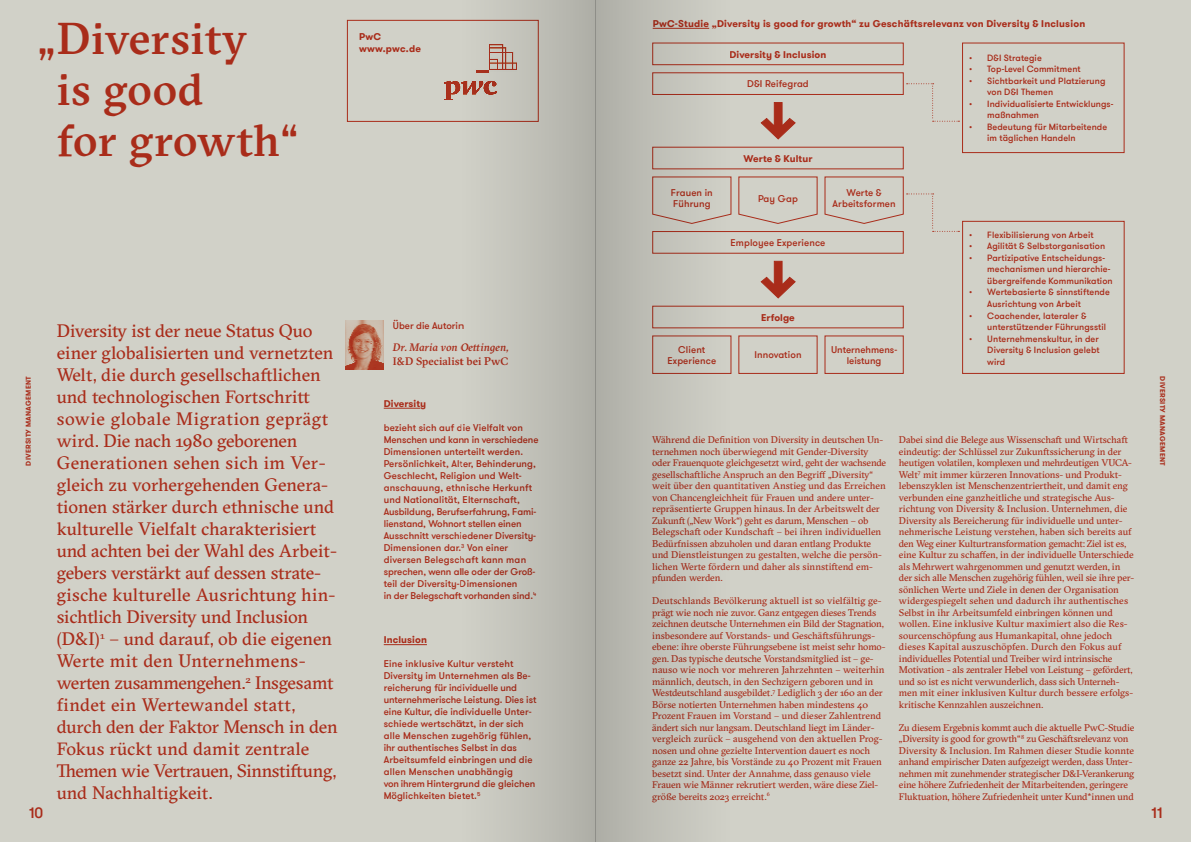
<style>
.page{position:relative;width:1191px;height:842px;background:#d1d1c8}
.page>*{position:absolute;margin:0;border:0;box-sizing:border-box;transform-origin:0 0}
.t1{font:500 45px/51px "GT Sectra";letter-spacing:.01em;color:#a92c1a}
.t2{font:18px/22px "GT Sectra";color:#a92c1a}
.t3{font:500 15px "GT Walsheim Pro";color:#a92c1a}
.t4{font:italic 500 11px "GT Sectra";color:#a92c1a}
.t5{font:500 11px "GT Sectra";letter-spacing:.01em;color:#a92c1a}
.t6{font:9.7px/11.5px "GT Sectra";letter-spacing:-.01em;color:#a92c1a}
.t7{font:500 9.7px/12px "GT Walsheim Pro";letter-spacing:.01em;color:#a92c1a}
.t8{font:700 9.7px/11.5px "GT Walsheim Pro";letter-spacing:.01em;color:#a92c1a}
.t9{font:500 9px/11.5px "GT Walsheim Pro";letter-spacing:.01em;color:#a92c1a}
.t10{font:700 7px "GT Walsheim Pro";letter-spacing:.035em;color:#a92c1a}
</style>
<div class="page">
<hr style="left:384px;top:644px;width:43px;height:1px;background:#a92c1a">
<hr style="left:384px;top:408px;width:36px;height:1px;background:#a92c1a">
<div style="left:652px;top:306px;width:251px;height:22px;border:1px solid #a92c1a"></div>
<div style="left:824px;top:335px;width:79px;height:39px;border:1px solid #a92c1a"></div>
<div style="left:738px;top:335px;width:79px;height:39px;border:1px solid #a92c1a"></div>
<div style="left:652px;top:147px;width:251px;height:22px;border:1px solid #a92c1a"></div>
<div style="left:652px;top:231px;width:251px;height:23px;border:1px solid #a92c1a"></div>
<svg style="left:738px;top:176px;width:80px;height:48px"></svg>
<svg style="left:730px;top:176px;width:2px;height:39px"></svg>
<div style="left:652px;top:43px;width:251px;height:22px;border:1px solid #a92c1a"></div>
<div style="left:652px;top:72px;width:251px;height:23px;border:1px solid #a92c1a"></div>
<div style="left:962px;top:43px;width:162px;height:110px;border:1px solid #a92c1a"></div>
<div style="left:962px;top:221px;width:162px;height:153px;border:1px solid #a92c1a"></div>
<svg style="left:760px;top:102px;width:36px;height:38px"></svg>
<svg style="left:760px;top:260px;width:36px;height:39px"></svg>
<svg style="left:906px;top:83px;width:53px;height:39px"></svg>
<svg style="left:824px;top:176px;width:135px;height:56px"></svg>
<img style="left:346px;top:320px;width:38px;height:50px">
<div style="left:347px;top:20px;width:192px;height:102px;border:1px solid #a92c1a"></div>
<img style="left:444px;top:80px;width:17px;height:20px">
<div style="left:461px;top:0;width:134px;height:842px;background:linear-gradient(to right,#d1cfc6,#afb0a8)"></div>
<div style="left:595px;top:0;width:135px;height:842px;background:linear-gradient(to right,#aeafa7,#d1cec5)"></div>
<h1 class="t1" style="left:57px;top:12px;width:242px;text-indent:-19px">„Diversity<br>is good<br>for growth“</h1>
<p class="t8" style="left:359px;top:31px;width:63px">PwC www.pwc.de</p>
<p class="t8" style="left:652px;top:18px;width:434px">PwC-Studie „Diversity is good for growth“ zu Geschäftsrelevanz von Diversity &amp; Inclusion</p>
<p class="t8" style="left:729px;top:48px;width:98px">Diversity &amp; Inclusion</p>
<p class="t7" style="left:747px;top:78px;width:63px">D&amp;I Reifegrad</p>
<p class="t7" style="left:671px;top:187px;width:43px;line-height:11.5px">Frauen in<br>Führung</p>
<p class="t8" style="left:743px;top:153px;width:70px">Werte &amp; Kultur</p>
<p class="t7" style="left:758px;top:192px;width:41px">Pay Gap</p>
<p class="t7" style="left:832px;top:187px;width:65px;line-height:11.5px;text-align:center">Werte &amp;<br>Arbeitsformen</p>
<p class="t9" style="left:969px;top:52px;width:74px">• D&amp;I Strategie</p>
<p class="t9" style="left:969px;top:63px;width:113px">• Top-Level Commitment</p>
<p class="t9" style="left:987px;top:75px;width:120px;text-indent:-18px">• Sichtbarkeit und Platzierung von D&amp;I Themen</p>
<p class="t9" style="left:987px;top:98px;width:128px;text-indent:-18px">• Individualisierte Entwicklungs&shy;maßnahmen</p>
<p class="t9" style="left:987px;top:121px;width:121px;text-indent:-18px">• Bedeutung für Mitarbeitende im täglichen Handeln</p>
<p class="t9" style="left:969px;top:229px;width:126px">• Flexibilisierung von Arbeit</p>
<p class="t9" style="left:969px;top:241px;width:137px">• Agilität &amp; Selbstorganisation</p>
<p class="t9" style="left:987px;top:252px;width:127px;text-indent:-18px">• Partizipative Entscheidungs&shy;mechanismen und hierarchie&shy;übergreifende Kommunikation</p>
<p class="t9" style="left:987px;top:287px;width:124px;text-indent:-18px">• Wertebasierte &amp; sinnstiftende<br>Ausrichtung von Arbeit</p>
<p class="t9" style="left:987px;top:310px;width:120px;text-indent:-18px">• Coachender, lateraler &amp; unterstützender Führungsstil</p>
<p class="t9" style="left:987px;top:333px;width:114px;text-align:justify;text-indent:-18px">• Unternehmenskultur, in der Diversity &amp; Inclusion gelebt wird</p>
<p class="t7" style="left:730px;top:237px;width:96px">Employee Experience</p>
<p class="t8" style="left:761px;top:312px;width:35px">Erfolge</p>
<p class="t7" style="left:393px;top:320px;width:72px">Über die Autorin</p>
<p class="t2" style="left:57px;top:320px;width:283px">Diversity ist der neue Status Quo einer globalisierten und vernetzten Welt, die durch gesellschaftlichen und technologischen Fortschritt sowie globale Migration geprägt wird. Die nach 1980 geborenen Generationen sehen sich im Ver&shy;gleich zu vorhergehenden Genera&shy;tionen stärker durch ethnische und kulturelle Vielfalt charakterisiert und achten bei der Wahl des Arbeit&shy;gebers verstärkt auf dessen strate&shy;gische kulturelle Ausrichtung hin&shy;sichtlich Diversity und Inclusion (D&amp;I)<sup>1</sup> – und darauf, ob die eigenen Werte mit den Unternehmens&shy;werten zusammengehen.<sup>2</sup> Insgesamt findet ein Wertewandel statt, durch den der Faktor Mensch in den Fokus rückt und damit zentrale Themen wie Vertrauen, Sinnstiftung, und Nachhaltigkeit.</p>
<p class="t4" style="left:393px;top:340px;width:117px">Dr. Maria von Oettingen,</p>
<p class="t5" style="left:393px;top:354px;width:117px">I&amp;D Specialist bei PwC</p>
<p class="t7" style="left:667px;top:344px;width:50px;line-height:11.5px;text-align:center">Client<br>Experience</p>
<p class="t7" style="left:831px;top:344px;width:68px;line-height:11.5px;text-align:center">Unternehmens&shy;leistung</p>
<p class="t7" style="left:754px;top:349px;width:49px">Innovation</p>
<p class="t10" style="left:24px;top:466px;width:91px;rotate:-90deg">DIVERSITY MANAGEMENT</p>
<p class="t10" style="left:1167px;top:376px;width:91px;rotate:90deg">DIVERSITY MANAGEMENT</p>
<p class="t8" style="left:384px;top:398px;width:44px">Diversity</p>
<p class="t7" style="left:384px;top:422px;width:156px">bezieht sich auf die Vielfalt von Menschen und kann in verschiedene Dimensionen unterteilt werden.<br>Persönlichkeit, Alter, Behinderung, Geschlecht, Religion und Welt&shy;anschauung, ethnische Herkunft und Nationalität, Elternschaft, Ausbildung, Berufserfahrung, Fami&shy;lienstand, Wohnort stellen einen Ausschnitt verschiedener Diversity-Dimensionen dar.<sup>3</sup> Von einer diversen Belegschaft kann man sprechen, wenn alle oder der Groß&shy;teil der Diversity-Dimensionen<br>in der Belegschaft vorhanden sind.<sup>4</sup></p>
<p class="t6" style="left:652px;top:434px;width:235px">Während die Definition von Diversity in deutschen Un&shy;ternehmen noch überwiegend mit Gender-Diversity oder Frauenquote gleichgesetzt wird, geht der wachsende gesellschaftliche Anspruch an den Begriff „Diversity“ weit über den quantitativen Anstieg und das Erreichen von Chancengleichheit für Frauen und andere unter&shy;repräsentierte Gruppen hinaus. In der Arbeitswelt der Zukunft („New Work“) geht es darum, Menschen – ob Belegschaft oder Kundschaft – bei ihren individuellen Bedürfnissen abzuholen und daran entlang Produkte und Dienstleistungen zu gestalten, welche die persön&shy;lichen Werte fördern und daher als sinnstiftend em&shy;pfunden werden.</p>
<p class="t6" style="left:652px;top:595px;width:235px">Deutschlands Bevölkerung aktuell ist so vielfältig ge&shy;prägt wie noch nie zuvor. Ganz entgegen dieses Trends zeichnen deutsche Unternehmen ein Bild der Stagnation, insbesondere auf Vorstands- und Geschäftsführungs&shy;ebene: ihre oberste Führungsebene ist meist sehr homo&shy;gen. Das typische deutsche Vorstandsmitglied ist – ge&shy;nauso wie noch vor mehreren Jahrzehnten – weiterhin männlich, deutsch, in den Sechzigern geboren und in Westdeutschland ausgebildet.<sup>7</sup> Lediglich 3 der 160 an der Börse notierten Unternehmen haben mindestens 40<br>Prozent Frauen im Vorstand – und dieser Zahlentrend ändert sich nur langsam. Deutschland liegt im Länder&shy;vergleich zurück – ausgehend von den aktuellen Prog&shy;nosen und ohne gezielte Intervention dauert es noch ganze 22 Jahre, bis Vorstände zu 40 Prozent mit Frauen besetzt sind. Unter der Annahme, dass genauso viele Frauen wie Männer rekrutiert werden, wäre diese Ziel&shy;größe bereits 2023 erreicht.<sup>6</sup></p>
<p class="t6" style="left:899px;top:434px;width:236px">Dabei sind die Belege aus Wissenschaft und Wirtschaft eindeutig: der Schlüssel zur Zukunftssicherung in der heutigen volatilen, komplexen und mehrdeutigen VUCA-Welt<sup>7</sup> mit immer kürzeren Innovations- und Produkt&shy;lebenszyklen ist Menschenzentriertheit, und damit eng verbunden eine ganzheitliche und strategische Aus&shy;richtung von Diversity &amp; Inclusion. Unternehmen, die Diversity als Bereicherung für individuelle und unter&shy;nehmerische Leistung verstehen, haben sich bereits auf den Weg einer Kulturtransformation gemacht: Ziel ist es, eine Kultur zu schaffen, in der individuelle Unterschiede als Mehrwert wahrgenommen und genutzt werden, in der sich alle Menschen zugehörig fühlen, weil sie ihre per--- sönlichen Werte und Ziele in denen der Organisation widergespiegelt sehen und dadurch ihr authentisches Selbst in ihr Arbeitsumfeld einbringen können und wollen. Eine inklusive Kultur maximiert also die Res&shy;sourcenschöpfung aus Humankapital, ohne jedoch dieses Kapital auszuschöpfen. Durch den Fokus auf individuelles Potential und Treiber wird intrinsische Motivation - als zentraler Hebel von Leistung – gefördert, und so ist es nicht verwunderlich, dass sich Unterneh&shy;men mit einer inklusiven Kultur durch bessere erfolgs&shy;kritische Kennzahlen auszeichnen.</p>
<p class="t6" style="left:899px;top:721px;width:237px">Zu diesem Ergebnis kommt auch die aktuelle PwC-Studie „Diversity is good for growth“ <sup>8</sup> zu Geschäftsrelevanz von Diversity &amp; Inclusion. Im Rahmen dieser Studie konnte anhand empirischer Daten aufgezeigt werden, dass Unter-- nehmen mit zunehmender strategischer D&amp;I-Verankerung eine höhere Zufriedenheit der Mitarbeitenden, geringere Fluktuation, höhere Zufriedenheit unter Kund*innen und</p>
<p class="t8" style="left:384px;top:634px;width:45px">Inclusion</p>
<p class="t7" style="left:384px;top:658px;width:154px">Eine inklusive Kultur versteht<br>Diversity im Unternehmen als Be&shy;reicherung für individuelle und unternehmerische Leistung. Dies ist eine Kultur, die individuelle Unter&shy;schiede wertschätzt, in der sich alle Menschen zugehörig fühlen, ihr authentisches Selbst in das<br>Arbeitsumfeld einbringen und die allen Menschen unabhängig<br>von ihrem Hintergrund die gleichen<br>Möglichkeiten bietet.<sup>5</sup></p>
<h3 class="t3" style="left:29px;top:803px;width:16px">10</h3>
<h3 class="t3" style="left:1151px;top:803px;width:12px">11</h3>
</div>
